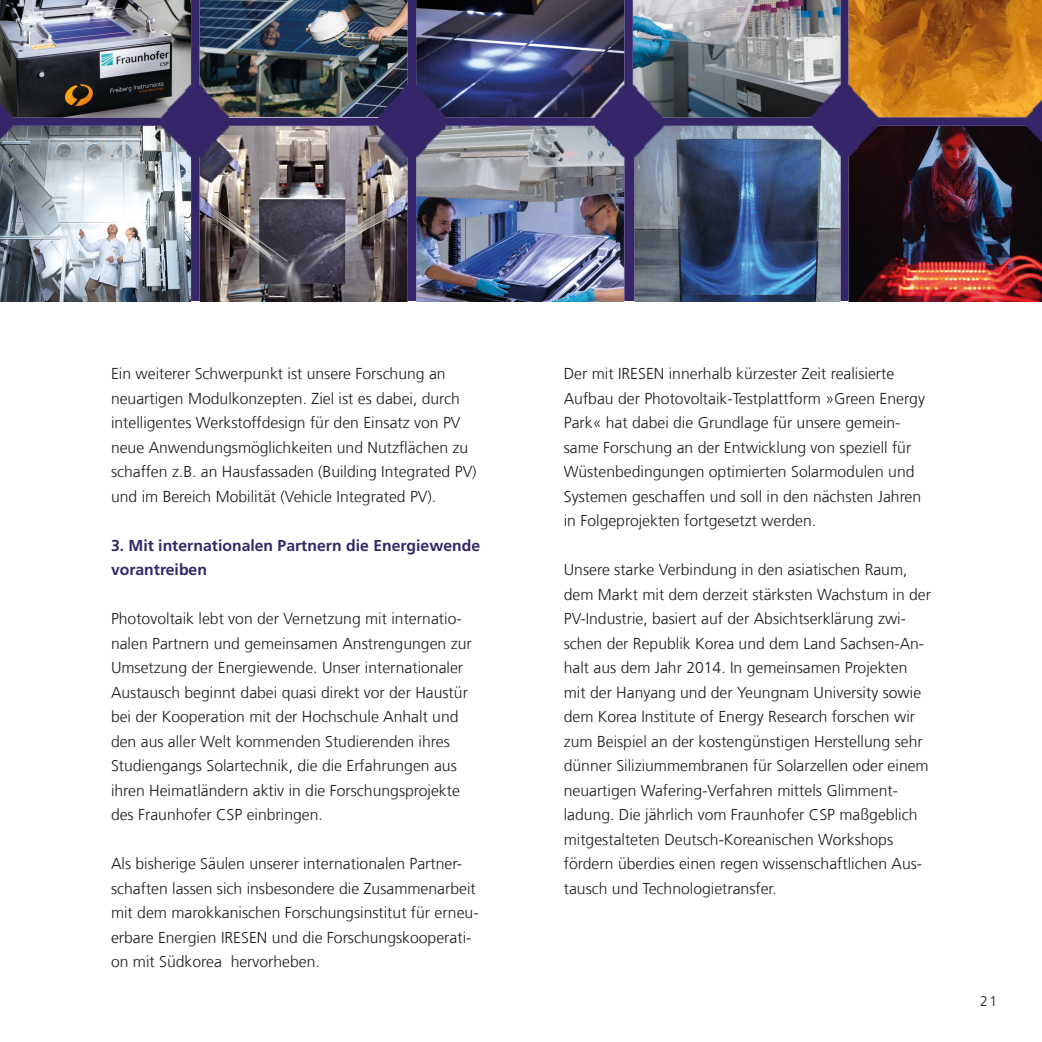
<style>
.page{position:relative;width:1042px;height:1042px;background:#fff}
.page>*{position:absolute;margin:0;border:0;box-sizing:border-box;transform-origin:0 0}
.t1{font:300 15.75px/24.5px "Frutiger LT Com";color:#1d1d1b}
.t2{font:700 15.75px/24.5px "Frutiger LT Com";color:#342668}
.t3{font:300 14px "Frutiger LT Com";color:#1d1d1b}
</style>
<div class="page">
<img style="left:0;top:0;width:1042px;height:301px">
<p class="t1" style="left:111px;top:361px;width:367px">Ein weiterer Schwerpunkt ist unsere Forschung an neuartigen Modulkonzepten. Ziel ist es dabei, durch intelligentes Werkstoffdesign für den Einsatz von PV neue Anwendungsmöglichkeiten und Nutzflächen zu schaffen z.B. an Hausfassaden (Building Integrated PV) und im Bereich Mobilität (Vehicle Integrated PV).</p>
<p class="t2" style="left:111px;top:533px;width:371px">3. Mit internationalen Partnern die Energiewende vorantreiben</p>
<p class="t1" style="left:111px;top:606px;width:362px">Photovoltaik lebt von der Vernetzung mit internatio&shy;nalen Partnern und gemeinsamen Anstrengungen zur Umsetzung der Energiewende. Unser internationaler Austausch beginnt dabei quasi direkt vor der Haustür bei der Kooperation mit der Hochschule Anhalt und den aus aller Welt kommenden Studierenden ihres Studiengangs Solartechnik, die die Erfahrungen aus ihren Heimatländern aktiv in die Forschungsprojekte des Fraunhofer CSP einbringen.</p>
<p class="t1" style="left:111px;top:851px;width:369px">Als bisherige Säulen unserer internationalen Partner&shy;schaften lassen sich insbesondere die Zusammenarbeit mit dem marokkanischen Forschungsinstitut für erneu&shy;erbare Energien IRESEN und die Forschungskooperati&shy;on mit Südkorea hervorheben.</p>
<p class="t1" style="left:564px;top:361px;width:363px">Der mit IRESEN innerhalb kürzester Zeit realisierte Aufbau der Photovoltaik-Testplattform »Green Energy Park« hat dabei die Grundlage für unsere gemein&shy;same Forschung an der Entwicklung von speziell für Wüstenbedingungen optimierten Solarmodulen und Systemen geschaffen und soll in den nächsten Jahren in Folgeprojekten fortgesetzt werden.</p>
<p class="t1" style="left:564px;top:557px;width:369px">Unsere starke Verbindung in den asiatischen Raum, dem Markt mit dem derzeit stärksten Wachstum in der PV-Industrie, basiert auf der Absichtserklärung zwi&shy;schen der Republik Korea und dem Land Sachsen-An&shy;halt aus dem Jahr 2014. In gemeinsamen Projekten mit der Hanyang und der Yeungnam University sowie dem Korea Institute of Energy Research forschen wir zum Beispiel an der kostengünstigen Herstellung sehr dünner Siliziummembranen für Solarzellen oder einem neuartigen Wafering-Verfahren mittels Glimment&shy;ladung. Die jährlich vom Fraunhofer CSP maßgeblich mitgestalteten Deutsch-Koreanischen Workshops fördern überdies einen regen wissenschaftlichen Aus&shy;tausch und Technologietransfer.</p>
<p class="t3" style="left:980px;top:993px;width:19px">21</p>
</div>
